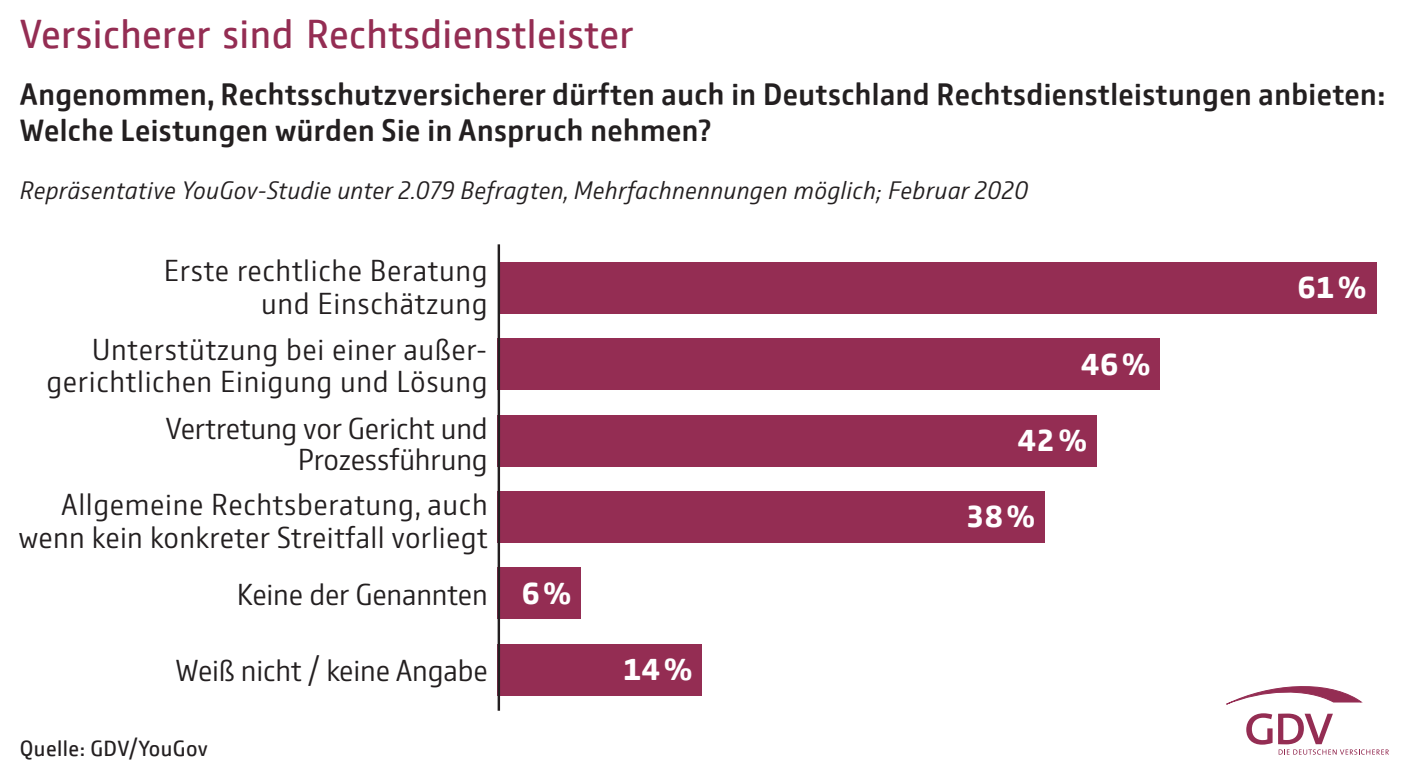
<style>
.page{position:relative;width:1409px;height:774px;background:#fff}
.page>*{position:absolute;margin:0;border:0;box-sizing:border-box;transform-origin:0 0}
.Info-Headline-1sp{font:42px "GD Vtype";letter-spacing:.01em;color:#942d53}
.Info-Tab-SpalteA{font:300 31.5px/32.9px "GD Vtype";letter-spacing:.02em;color:#231f20;text-align:right}
.Info-Subline-2sp{font:500 31.5px/36.8px "GD Vtype";letter-spacing:.015em;color:#231f20}
.Info-Zahl-ze-variabe{font:300 31.5px/31.5px "GD Vtype";letter-spacing:-.005em;color:#231f20;text-align:right}
.Info-Zahl-ze-variabe-2{font:700 31.5px "GD Vtype";letter-spacing:-.005em;color:#fff}
.Info-Legende{font:italic 300 26.25px "GD Vtype";letter-spacing:.01em;color:#231f20}
.Info-Fuß-Quelle{font:22.75px "GD Vtype";letter-spacing:.02em;color:#231f20}
</style>
<div class="page">
<svg style="left:1226px;top:686px;width:163px;height:69px"></svg>
<div style="left:498px;top:262px;width:878px;height:52px;background:#942d53"></div>
<div style="left:498px;top:338px;width:662px;height:52px;background:#942d53"></div>
<div style="left:498px;top:415px;width:599px;height:51px;background:#942d53"></div>
<div style="left:498px;top:491px;width:547px;height:52px;background:#942d53"></div>
<div style="left:498px;top:567px;width:83px;height:52px;background:#942d53"></div>
<div style="left:498px;top:644px;width:204px;height:51px;background:#942d53"></div>
<hr style="left:498px;top:244px;width:2px;height:467px;background:#231f20">
<p class="Info-Headline-1sp" style="left:20px;top:5px;width:615px">Versicherer sind Rechtsdienstleister</p>
<p class="Info-Subline-2sp" style="left:20px;top:74px;width:1367px">Angenommen, Rechtsschutzversicherer dürften auch in Deutschland Rechtsdienstleistungen anbieten:<br>Welche Leistungen würden Sie in Anspruch nehmen?</p>
<p class="Info-Legende" style="left:20px;top:172px;width:1010px">Repräsentative YouGov-Studie unter 2.079 Befragten, Mehrfachnennungen möglich; Februar 2020</p>
<p class="Info-Tab-SpalteA" style="left:164px;top:253px;width:325px">Erste rechtliche Beratung und Einschätzung</p>
<p class="Info-Tab-SpalteA" style="left:46px;top:331px;width:443px">Unterstützung bei einer außer&shy;gerichtlichen Einigung und Lösung</p>
<p class="Info-Zahl-ze-variabe" style="left:166px;top:411px;width:324px">Vertretung vor Gericht und<br>Prozessführung</p>
<p class="Info-Tab-SpalteA" style="left:18px;top:486px;width:471px">Allgemeine Rechtsberatung, auch wenn kein konkreter Streitfall vorliegt</p>
<p class="Info-Zahl-ze-variabe" style="left:237px;top:577px;width:252px">Keine der Genannten</p>
<p class="Info-Zahl-ze-variabe" style="left:176px;top:654px;width:314px">Weiß nicht / keine Angabe</p>
<p class="Info-Fuß-Quelle" style="left:20px;top:732px;width:190px">Quelle: GDV/YouGov</p>
<p class="Info-Zahl-ze-variabe-2" style="left:522px;top:571px;width:51px">6 %</p>
<p class="Info-Zahl-ze-variabe-2" style="left:623px;top:647px;width:71px">14 %</p>
<p class="Info-Zahl-ze-variabe-2" style="left:1081px;top:342px;width:71px">46 %</p>
<p class="Info-Zahl-ze-variabe-2" style="left:1017px;top:418px;width:71px">42 %</p>
<p class="Info-Zahl-ze-variabe-2" style="left:966px;top:495px;width:71px">38 %</p>
<p class="Info-Zahl-ze-variabe-2" style="left:1297px;top:266px;width:71px">61 %</p>
</div>
